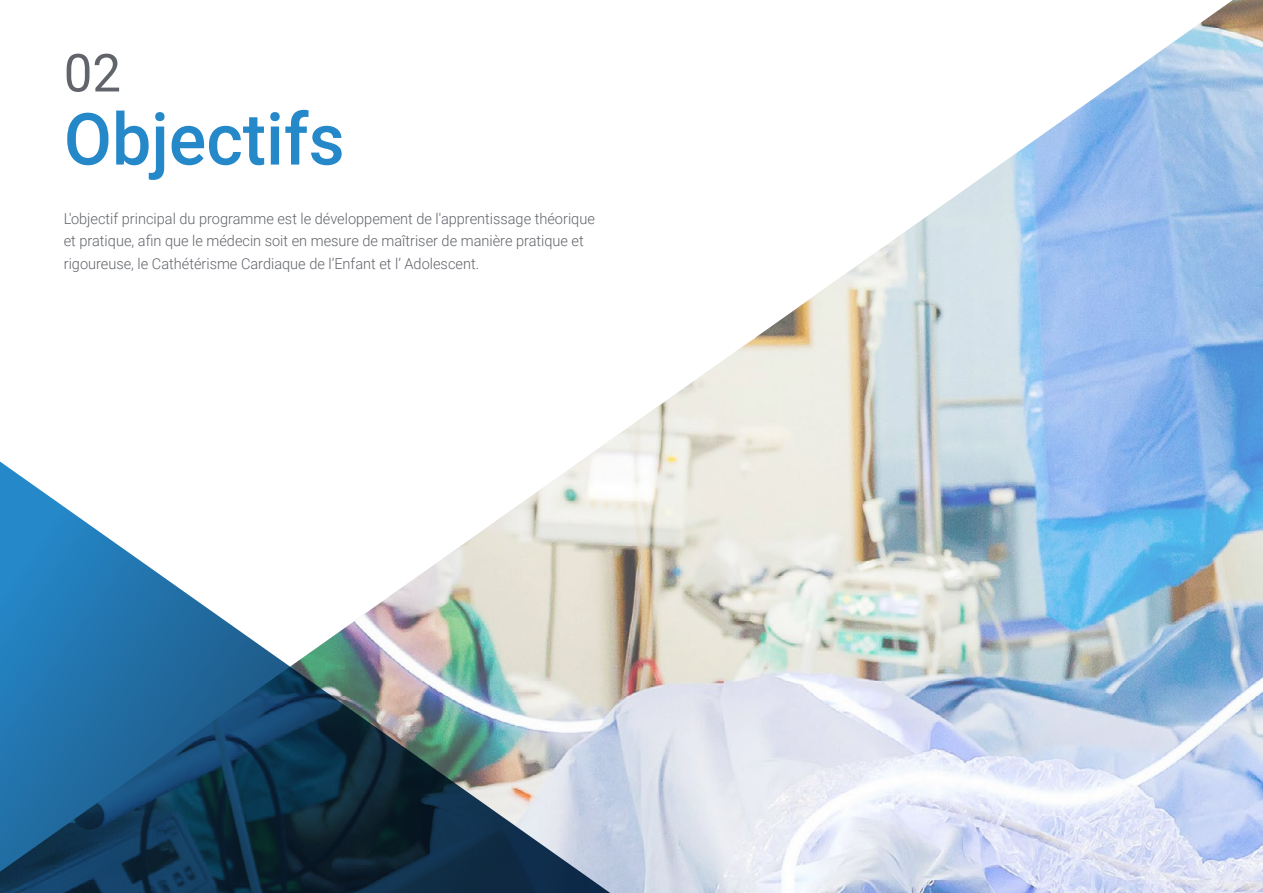
<style>
.page{position:relative;width:1263px;height:893px;background:#fff}
.page>*{position:absolute;margin:0;border:0;box-sizing:border-box;transform-origin:0 0}
.t1{font:500 72px "Roboto";color:#2488c9}
.t2{font:52.5px "Roboto";color:#61646a}
.t3{font:300 15px/22.5px "Roboto";color:#61646a}
</style>
<div class="page">
<img style="left:602px;top:0;width:661px;height:893px">
<svg style="left:0;top:446px;width:640px;height:447px"></svg>
<h2 class="t2" style="left:64px;top:36px;width:59px">02</h2>
<h1 class="t1" style="left:64px;top:89px;width:282px">Objectifs</h1>
<p class="t3" style="left:64px;top:207px;width:533px">L'objectif principal du programme est le développement de l'apprentissage théorique et pratique, afin que le médecin soit en mesure de maîtriser de manière pratique et rigoureuse, le Cathétérisme Cardiaque de l’Enfant et l’ Adolescent.</p>
</div>
